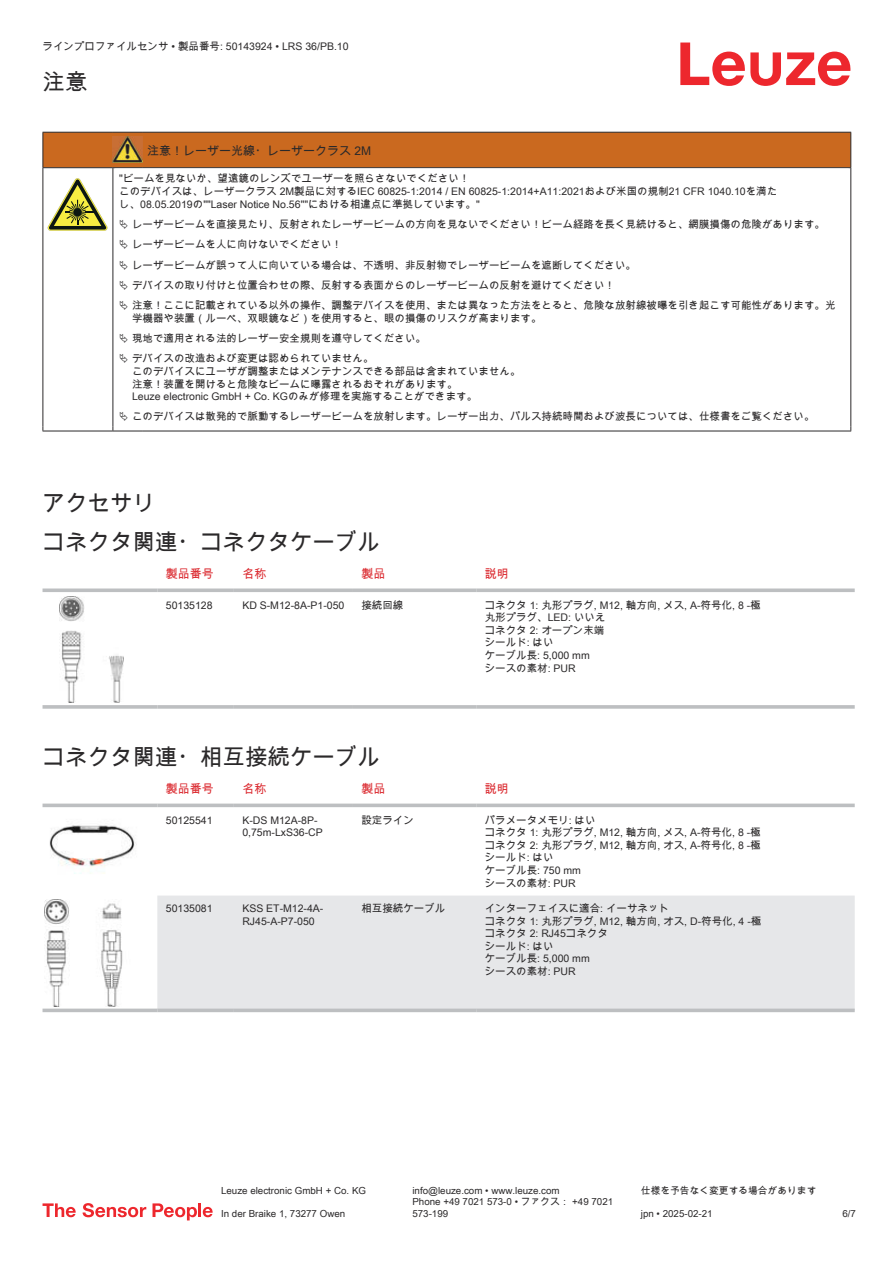
<style>
.page{position:relative;width:893px;height:1263px;background:#fff}
.page>*{position:absolute;margin:0;border:0;box-sizing:border-box;transform-origin:0 0}
.t1{font:22.5px/38.7px "Arial Unicode MS";color:#2b292a}
.t2{font:12px "Arial Unicode MS";color:#db2a30}
.t3{font:12px "Arial Unicode MS";color:#2b292a}
.t4{font:10.5px/12.6px "Arial Unicode MS";color:#2b292a}
.t5{font:9.75px/11.7px "Arial Unicode MS";color:#2b292a}
</style>
<div class="page">
<svg style="left:680px;top:43px;width:170px;height:43px"></svg>
<svg style="left:43px;top:588px;width:114px;height:4px"></svg>
<svg style="left:157px;top:588px;width:77px;height:4px"></svg>
<svg style="left:234px;top:588px;width:119px;height:4px"></svg>
<svg style="left:353px;top:588px;width:123px;height:4px"></svg>
<svg style="left:476px;top:588px;width:379px;height:4px;background:#c5c7c8"></svg>
<svg style="left:43px;top:705px;width:114px;height:4px"></svg>
<hr style="left:157px;top:705px;width:77px;height:4px;background:#c5c6c8">
<svg style="left:234px;top:705px;width:119px;height:4px"></svg>
<svg style="left:353px;top:705px;width:123px;height:4px"></svg>
<hr style="left:476px;top:705px;width:379px;height:4px;background:#c5c6c8">
<img style="left:59px;top:596px;width:65px;height:107px">
<svg style="left:43px;top:807px;width:811px;height:206px"></svg>
<div style="left:157px;top:895px;width:698px;height:113px;background:#e6e7e9"></div>
<svg style="left:43px;top:803px;width:114px;height:4px"></svg>
<svg style="left:157px;top:803px;width:77px;height:4px"></svg>
<svg style="left:234px;top:803px;width:119px;height:4px"></svg>
<svg style="left:353px;top:803px;width:123px;height:4px"></svg>
<svg style="left:476px;top:803px;width:379px;height:4px;background:#c6c8ca"></svg>
<svg style="left:43px;top:1008px;width:114px;height:4px"></svg>
<svg style="left:157px;top:1008px;width:77px;height:4px"></svg>
<svg style="left:234px;top:1008px;width:119px;height:4px"></svg>
<svg style="left:353px;top:1008px;width:123px;height:4px"></svg>
<svg style="left:476px;top:1008px;width:379px;height:4px;background:#c3c5c7"></svg>
<img style="left:43px;top:811px;width:97px;height:67px">
<img style="left:45px;top:900px;width:93px;height:106px">
<svg style="left:43px;top:1203px;width:33px;height:14px"></svg>
<svg style="left:83px;top:1203px;width:63px;height:14px"></svg>
<svg style="left:153px;top:1203px;width:44px;height:17px"></svg>
<hr style="left:198px;top:1203px;width:3px;height:14px;background:#ed272d">
<svg style="left:203px;top:1207px;width:10px;height:10px"></svg>
<div style="left:44px;top:133px;width:806px;height:34px;background:#ca691f"></div>
<svg style="left:44px;top:168px;width:806px;height:263px"></svg>
<hr style="left:43px;top:132px;width:70px;height:1px;background:#2b292a">
<hr style="left:43px;top:133px;width:1px;height:34px;background:#2b292a">
<hr style="left:43px;top:167px;width:70px;height:1px;background:#2b292a">
<hr style="left:113px;top:132px;width:30px;height:1px;background:#2b292a">
<hr style="left:113px;top:167px;width:30px;height:1px;background:#2b292a">
<hr style="left:143px;top:132px;width:708px;height:1px;background:#2b292a">
<hr style="left:850px;top:133px;width:1px;height:34px;background:#2b292a">
<hr style="left:143px;top:167px;width:708px;height:1px;background:#2b292a">
<hr style="left:43px;top:168px;width:1px;height:258px;background:#2b292a">
<hr style="left:113px;top:168px;width:1px;height:258px;background:#2b292a">
<hr style="left:850px;top:168px;width:1px;height:258px;background:#2b292a">
<hr style="left:43px;top:431px;width:70px;height:1px;background:#2b292a">
<hr style="left:113px;top:431px;width:30px;height:1px;background:#2b292a">
<hr style="left:143px;top:431px;width:708px;height:1px;background:#2b292a">
<img style="left:113px;top:136px;width:30px;height:27px">
<svg style="left:47px;top:178px;width:60px;height:53px"></svg>
<svg style="left:115px;top:169px;width:734px;height:258px"></svg>
<svg style="left:120px;top:220px;width:8px;height:9px"></svg>
<svg style="left:120px;top:240px;width:8px;height:9px"></svg>
<svg style="left:120px;top:260px;width:8px;height:9px"></svg>
<svg style="left:120px;top:280px;width:8px;height:10px"></svg>
<svg style="left:120px;top:301px;width:8px;height:9px"></svg>
<svg style="left:120px;top:334px;width:8px;height:9px"></svg>
<svg style="left:120px;top:354px;width:8px;height:9px"></svg>
<svg style="left:120px;top:412px;width:8px;height:9px"></svg>
<p class="t4" style="left:43px;top:40px;width:308px">ラインプロファイルセンサ • 製品番号: 50143924 • LRS 36/PB.10</p>
<h1 class="t1" style="left:43px;top:62px;width:46px">注意</h1>
<p class="t3" style="left:147px;top:142px;width:226px">注意！レーザー光線・レーザークラス 2M</p>
<p class="t4" style="left:119px;top:172px;width:659px">"ビームを見ないか、望遠鏡のレンズでユーザーを照らさないでください！<br>このデバイスは、レーザークラス 2M製品に対するIEC 60825-1:2014 / EN 60825-1:2014+A11:2021および米国の規制21 CFR 1040.10を満たし、08.05.2019の""Laser Notice No.56""における相違点に準拠しています。"</p>
<p class="t4" style="left:132px;top:214px;width:705px;line-height:20.2px">レーザービームを直接見たり、反射されたレーザービームの方向を見ないでください！ビーム経路を長く見続けると、網膜損傷の危険があります。レーザービームを人に向けないでください！<br>レーザービームが誤って人に向いている場合は、不透明、非反射物でレーザービームを遮断してください。<br>デバイスの取り付けと位置合わせの際、反射する表面からのレーザービームの反射を避けてください！<br>注意！ここに記載されている以外の操作、調整デバイスを使用、または異なった方法をとると、危険な放射線被曝を引き起こす可能性があります。光</p>
<p class="t4" style="left:132px;top:308px;width:411px;line-height:20.2px">学機器や装置（ルーペ、双眼鏡など）を使用すると、眼の損傷のリスクが高まります。現地で適用される法的レーザー安全規則を遵守してください。<br>デバイスの改造および変更は認められていません。</p>
<p class="t4" style="left:132px;top:365px;width:390px">このデバイスにユーザが調整またはメンテナンスできる部品は含まれていません。注意！装置を開けると危険なビームに曝露されるおそれがあります。<br>Leuze electronic GmbH + Co. KGのみが修理を実施することができます。</p>
<p class="t4" style="left:132px;top:410px;width:684px">このデバイスは散発的で脈動するレーザービームを放射します。レーザー出力、パルス持続時間および波長については、仕様書をご覧ください。</p>
<h1 class="t1" style="left:43px;top:484px;width:339px">アクセサリ<br>コネクタ関連・コネクタケーブル</h1>
<p class="t2" style="left:166px;top:565px;width:49px">製品番号</p>
<p class="t2" style="left:242px;top:565px;width:25px">名称</p>
<p class="t2" style="left:361px;top:565px;width:25px">製品</p>
<p class="t2" style="left:485px;top:565px;width:25px">説明</p>
<p class="t4" style="left:166px;top:598px;width:48px">50135128</p>
<p class="t4" style="left:242px;top:598px;width:104px">KD S-M12-8A-P1- 050</p>
<p class="t4" style="left:361px;top:598px;width:43px">接続回線</p>
<p class="t4" style="left:485px;top:598px;width:277px">コネクタ 1: 丸形プラグ, M12, 軸方向, メス, A-符号化, 8 -極丸形プラグ、LED: いいえ<br>コネクタ 2: オープン末端<br>シールド: はい<br>ケーブル長: 5,000 mm<br>シースの素材: PUR</p>
<h1 class="t1" style="left:43px;top:737px;width:339px">コネクタ関連・相互接続ケーブル</h1>
<p class="t2" style="left:166px;top:780px;width:49px">製品番号</p>
<p class="t2" style="left:242px;top:780px;width:25px">名称</p>
<p class="t2" style="left:361px;top:780px;width:25px">製品</p>
<p class="t2" style="left:485px;top:780px;width:25px">説明</p>
<p class="t4" style="left:166px;top:813px;width:48px">50125541</p>
<p class="t4" style="left:242px;top:813px;width:82px">K-DS M12A-8P-<br>0,75m-LxS36-CP</p>
<p class="t4" style="left:361px;top:813px;width:54px">設定ライン</p>
<p class="t4" style="left:485px;top:813px;width:277px">パラメータメモリ: はい<br>コネクタ 1: 丸形プラグ, M12, 軸方向, メス, A-符号化, 8 -極コネクタ 2: 丸形プラグ, M12, 軸方向, オス, A-符号化, 8 -極シールド: はい<br>ケーブル長: 750 mm<br>シースの素材: PUR</p>
<p class="t4" style="left:166px;top:902px;width:48px">50135081</p>
<p class="t4" style="left:242px;top:902px;width:83px">KSS ET-M12-4A-<br>RJ45-A-P7-050</p>
<p class="t4" style="left:361px;top:902px;width:85px">相互接続ケーブル</p>
<p class="t4" style="left:485px;top:902px;width:278px">インターフェイスに適合: イーサネット<br>コネクタ 1: 丸形プラグ, M12, 軸方向, オス, D-符号化, 4 -極コネクタ 2: RJ45コネクタ<br>シールド: はい<br>ケーブル長: 5,000 mm<br>シースの素材: PUR</p>
<p class="t5" style="left:221px;top:1184px;width:146px">Leuze electronic GmbH + Co. KG</p>
<p class="t5" style="left:412px;top:1184px;width:149px">info@leuze.com • www.leuze.com</p>
<p class="t5" style="left:641px;top:1184px;width:177px">仕様を予告なく変更する場合があります</p>
<p class="t5" style="left:221px;top:1207px;width:126px">In der Braike 1, 73277 Owen</p>
<p class="t5" style="left:412px;top:1196px;width:202px">Phone +49 7021 573-0 • ファクス： +49 7021<br>573-199</p>
<p class="t5" style="left:641px;top:1207px;width:73px">jpn • 2025-02-21</p>
<p class="t5" style="left:842px;top:1207px;width:15px">6/7</p>
</div>
